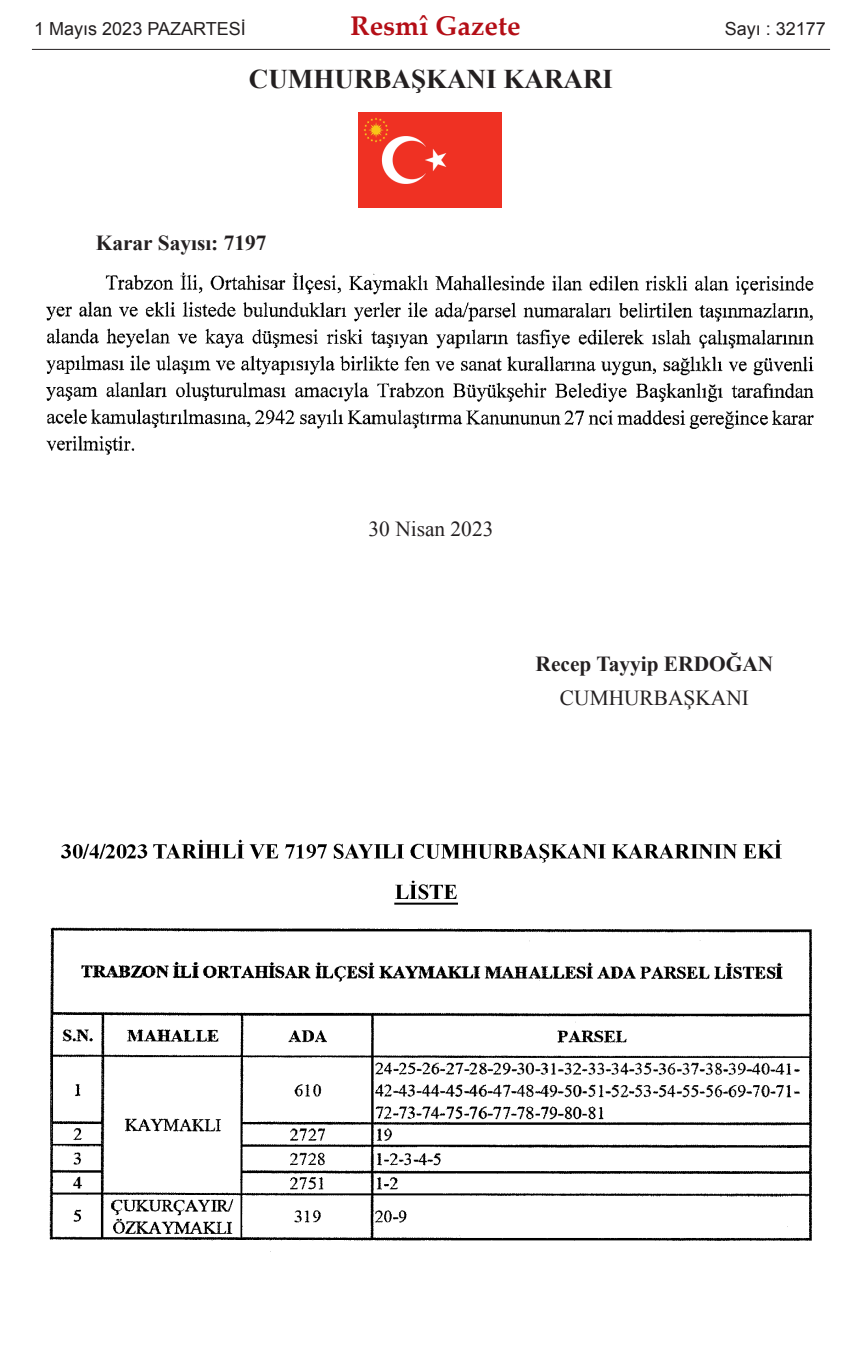
<style>
.page{position:relative;width:862px;height:1353px;background:#fff}
.page>*{position:absolute;margin:0;border:0;box-sizing:border-box;transform-origin:0 0}
.t1{font:700 27px "Times New Roman";color:#231f20}
.t2{font:700 27px "Palatino Linotype";color:#b40e16}
.t3{font:700 21.38px "Times New Roman";color:#231f20}
.t4{font:21.38px "Times New Roman";color:#231f20}
.t5{font:18px "Arial";color:#231f20}
</style>
<div class="page">
<img style="left:358px;top:112px;width:143px;height:96px">
<img style="left:46px;top:272px;width:768px;height:183px">
<img style="left:49px;top:839px;width:763px;height:413px">
<hr style="left:32px;top:49px;width:797px;height:1px;background:#231f20">
<p class="t5" style="left:34px;top:18px;width:213px">1 Mayıs 2023 PAZARTESİ</p>
<p class="t2" style="left:350px;top:15px;width:171px">Resmî Gazete</p>
<p class="t5" style="left:724px;top:18px;width:103px">Sayı : 32177</p>
<p class="t1" style="left:249px;top:64px;width:365px">CUMHURBAŞKANI KARARI</p>
<p class="t3" style="left:96px;top:231px;width:172px">Karar Sayısı: 7197</p>
<p class="t4" style="left:368px;top:516px;width:126px">30 Nisan 2023</p>
<p class="t3" style="left:535px;top:651px;width:239px">Recep Tayyip ERDOĞAN</p>
<p class="t4" style="left:559px;top:685px;width:190px">CUMHURBAŞKANI</p>
</div>
